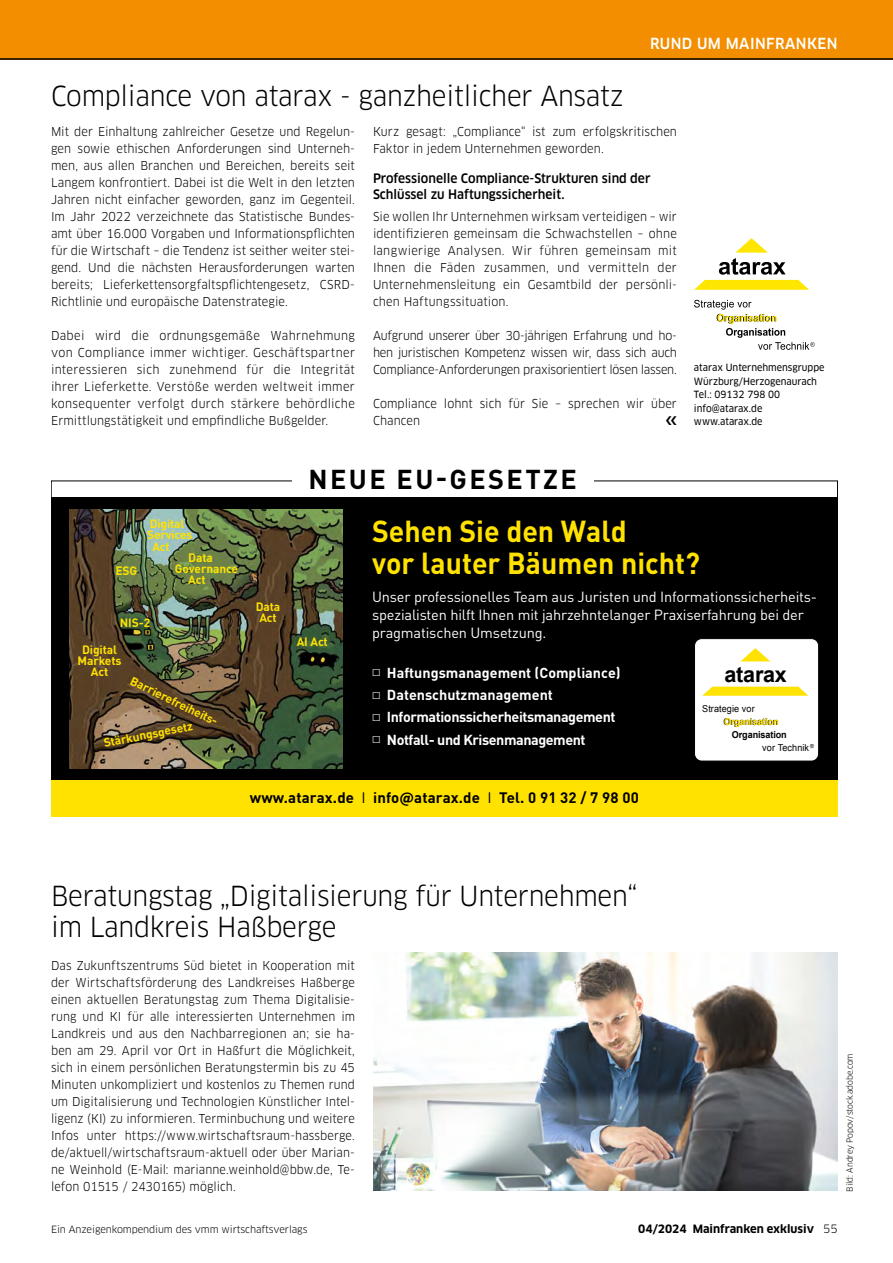
<style>
.page{position:relative;width:893px;height:1263px;background:#fff}
.page>*{position:absolute;margin:0;border:0;box-sizing:border-box;transform-origin:0 0}
.t1{font:700 30px/31.5px "DIN Pro";color:#ffe200;scale:.95 1}
.EXKLUSIV_-_Head_klei{font:27px/31.5px "Clan OT";letter-spacing:-.01em;color:#000;scale:.95 1}
.t2{font:700 27px "DIN Pro";letter-spacing:.09em;color:#000}
.t3{font:700 21.6px "Arial";letter-spacing:-.01em;color:#000}
.t4{font:700 15px "DIN Pro";letter-spacing:.01em;color:#000}
.EXKLUSIV_-_Rubrik{font:500 15px "Clan OT";letter-spacing:.03em;color:#fff;scale:.95 1}
.t5{font:14.55px/18px "DIN Pro";letter-spacing:-.01em;color:#fff}
.t6{font:700 14.25px/22.2px "DIN Pro";letter-spacing:-.03em;color:#fff}
.EXKLUSIV_-_Zwiti{font:500 12.75px/15.3px "Clan OT";color:#000;scale:.95 1}
.EXKLUSIV_-_Fliesstex{font:12px/17px "Clan OT";letter-spacing:.005em;color:#000;text-align:justify;scale:.95 1}
.EXKLUSIV_-_Fliesstex-2{font:12px/17px "Clan OT";letter-spacing:.005em;color:#000;text-align:justify;scale:.94 1}
.t7{font:700 12px/11.2px "DIN Pro";letter-spacing:-.01em;color:#ffe200;text-align:center}
.t8{font:700 11.25px "Clan OT";color:#000}
.EXKLUSIV_-_Adresse{font:9.75px "Clan OT News";color:#000;scale:.95 1}
.t9{font:9.75px "Clan OT";letter-spacing:-.01em;color:#000}
.t10{font:9.6px "Arial";letter-spacing:.01em;color:#000;scale:.95 1}
.t11{font:700 9.6px "Arial";letter-spacing:-.01em;color:#ffe200;scale:.95 1}
.t12{font:700 9.6px "Arial";letter-spacing:-.01em;color:#000;scale:.95 1}
.EXKLUSIV_-_BU{font:8.25px "Clan OT";letter-spacing:-.01em;color:#000;scale:.95 1}
.s1{font-weight:400}
</style>
<div class="page">
<div style="left:0;top:0;width:893px;height:60px;background:#f28e00"></div>
<hr style="left:0;top:58px;width:893px;height:2px;background:#000">
<svg style="left:694px;top:300px;width:121px;height:50px"></svg>
<svg style="left:694px;top:238px;width:115px;height:52px"></svg>
<div style="left:51px;top:498px;width:787px;height:282px;background:#000"></div>
<div style="left:51px;top:780px;width:787px;height:36px;background:#ffe200"></div>
<div style="left:694px;top:639px;width:125px;height:122px;background:#fff;border-radius:7px"></div>
<div style="left:694px;top:638px;width:125px;height:123px;border:1px solid #000;border-radius:7px"></div>
<svg style="left:741px;top:648px;width:29px;height:13px"></svg>
<svg style="left:702px;top:687px;width:106px;height:9px"></svg>
<img style="left:70px;top:509px;width:273px;height:259px">
<img style="left:373px;top:952px;width:465px;height:239px">
<p class="EXKLUSIV_-_Rubrik" style="left:650px;top:35px;width:199px">RUND UM MAINFRANKEN</p>
<p class="EXKLUSIV_-_Head_klei" style="left:51px;top:81px;width:604px">Compliance von atarax - ganzheitlicher Ansatz</p>
<p class="EXKLUSIV_-_Fliesstex" style="left:51px;top:123px;width:321px">Mit der Einhaltung zahlreicher Gesetze und Regelun&shy;gen sowie ethischen Anforderungen sind Unterneh&shy;men, aus allen Branchen und Bereichen, bereits seit Langem konfrontiert. Dabei ist die Welt in den letzten Jahren nicht einfacher geworden, ganz im Gegenteil.<br>Im Jahr 2022 verzeichnete das Statistische Bundes&shy;amt über 16.000 Vorgaben und Informationspflichten für die Wirtschaft – die Tendenz ist seither weiter stei&shy;gend. Und die nächsten Herausforderungen warten bereits; Lieferkettensorgfaltspflichtengesetz, CSRD-Richtlinie und europäische Datenstrategie.</p>
<p class="EXKLUSIV_-_Fliesstex" style="left:51px;top:327px;width:321px">Dabei wird die ordnungsgemäße Wahrnehmung von Compliance immer wichtiger. Geschäftspartner interessieren sich zunehmend für die Integrität ihrer Lieferkette. Verstöße werden weltweit immer konsequenter verfolgt durch stärkere behördliche Ermittlungstätigkeit und empfindliche Bußgelder.</p>
<p class="EXKLUSIV_-_Fliesstex" style="left:373px;top:123px;width:321px">Kurz gesagt: „Compliance“ ist zum erfolgskritischen<br>Faktor in jedem Unternehmen geworden.</p>
<p class="EXKLUSIV_-_Zwiti" style="left:373px;top:171px;width:294px">Professionelle Compliance-Strukturen sind der<br>Schlüssel zu Haftungssicherheit.</p>
<p class="EXKLUSIV_-_Fliesstex" style="left:373px;top:208px;width:321px">Sie wollen Ihr Unternehmen wirksam verteidigen – wir identifizieren gemeinsam die Schwachstellen – ohne langwierige Analysen. Wir führen gemeinsam mit Ihnen die Fäden zusammen, und vermitteln der Unternehmensleitung ein Gesamtbild der persönli&shy;chen Haftungssituation.</p>
<p class="EXKLUSIV_-_Fliesstex" style="left:373px;top:327px;width:321px">Aufgrund unserer über 30-jährigen Erfahrung und ho&shy;hen juristischen Kompetenz wissen wir, dass sich auch Compliance-Anforderungen praxisorientiert lösen lassen.</p>
<p class="EXKLUSIV_-_Fliesstex" style="left:373px;top:395px;width:321px">Compliance lohnt sich für Sie – sprechen wir über<br>Chancen</p>
<p class="t2" style="left:309px;top:456px;width:270px">NEUE EU-GESETZE</p>
<p class="EXKLUSIV_-_Adresse" style="left:694px;top:362px;width:139px">atarax Unternehmensgruppe</p>
<p class="EXKLUSIV_-_Adresse" style="left:694px;top:375px;width:131px">Würzburg/Herzogenaurach</p>
<p class="EXKLUSIV_-_Adresse" style="left:694px;top:389px;width:92px">Tel.: 09132 798 00</p>
<p class="EXKLUSIV_-_Adresse" style="left:694px;top:402px;width:73px">info@atarax.de</p>
<p class="EXKLUSIV_-_Adresse" style="left:694px;top:416px;width:74px">www.atarax.de</p>
<p class="t7" style="left:115px;top:563px;width:23px">ESG</p>
<p class="t7" style="left:150px;top:517px;width:36px">Digital</p>
<p class="t7" style="left:147px;top:528px;width:47px">Services</p>
<p class="t7" style="left:152px;top:539px;width:19px">Act</p>
<p class="t7" style="left:188px;top:550px;width:26px">Data</p>
<p class="t7" style="left:175px;top:561px;width:65px">Governance</p>
<p class="t7" style="left:188px;top:573px;width:19px">Act</p>
<p class="t7" style="left:120px;top:615px;width:32px">NIS-2</p>
<p class="t7" style="left:78px;top:642px;width:45px">Digital<br>Markets<br>Act</p>
<p class="t7" style="left:134px;top:673px;width:98px;rotate:26deg">Barrierefreiheits-</p>
<p class="t7" style="left:103px;top:736px;width:92px;rotate:-11deg">Stärkungsgesetz</p>
<p class="t7" style="left:256px;top:599px;width:26px;text-align:left">Data<br>Act</p>
<p class="t7" style="left:297px;top:635px;width:33px">AI Act</p>
<p class="t1" style="left:372px;top:512px;width:347px">Sehen Sie den Wald<br>vor lauter Bäumen nicht?</p>
<p class="t5" style="left:372px;top:586px;width:446px">Unser professionelles Team aus Juristen und Informationssicherheits&shy;spezialisten hilft Ihnen mit jahrzehntelanger Praxiserfahrung bei der pragmatischen Umsetzung.</p>
<p class="t6" style="left:387px;top:660px;width:235px">Haftungsmanagement (Compliance)<br>Datenschutzmanagement<br>Informationssicherheitsmanagement<br>Notfall- und Krisenmanagement</p>
<p class="t3" style="left:724px;top:660px;width:64px">atarax</p>
<p class="t10" style="left:702px;top:702px;width:57px">Strategie vor</p>
<p class="t11" style="left:724px;top:715px;width:59px">Organisation</p>
<p class="t12" style="left:732px;top:728px;width:59px">Organisation</p>
<p class="t10" style="left:762px;top:741px;width:56px">vor Technik <sup>®</sup></p>
<p class="t4" style="left:250px;top:785px;width:391px">www.atarax.de <span class="s1">I</span> info@atarax.de <span class="s1">I</span> Tel. 0 91 32 / 7 98 00</p>
<p class="EXKLUSIV_-_Head_klei" style="left:51px;top:880px;width:619px">Beratungstag „Digitalisierung für Unternehmen“ im Landkreis Haßberge</p>
<p class="EXKLUSIV_-_Fliesstex-2" style="left:51px;top:957px;width:325px">Das Zukunftszentrums Süd bietet in Kooperation mit der Wirtschaftsförderung des Landkreises Haßberge einen aktuellen Beratungstag zum Thema Digitalisie&shy;rung und KI für alle interessierten Unternehmen im Landkreis und aus den Nachbarregionen an; sie ha&shy;ben am 29. April vor Ort in Haßfurt die Möglichkeit, sich in einem persönlichen Beratungstermin bis zu 45<br>Minuten unkompliziert und kostenlos zu Themen rund um Digitalisierung und Technologien Künstlicher Intel&shy;ligenz (KI) zu informieren. Terminbuchung und weitere Infos unter https://www.wirtschaftsraum-hassberge. de/aktuell/wirtschaftsraum-aktuell oder über Marian&shy;ne Weinhold (E-Mail: marianne.weinhold@bbw.de, Te&shy;lefon 01515 / 2430165) möglich.</p>
<p class="EXKLUSIV_-_BU" style="left:845px;top:1192px;width:147px;rotate:-90deg">Bild: Andrey Popov/stock.adobe.com</p>
<p class="t9" style="left:51px;top:1223px;width:258px">Ein Anzeigenkompendium des vmm wirtschaftsverlags</p>
<p class="t8" style="left:638px;top:1222px;width:201px">04/2024 Mainfranken exklusiv <span class="s1">55</span></p>
</div>
